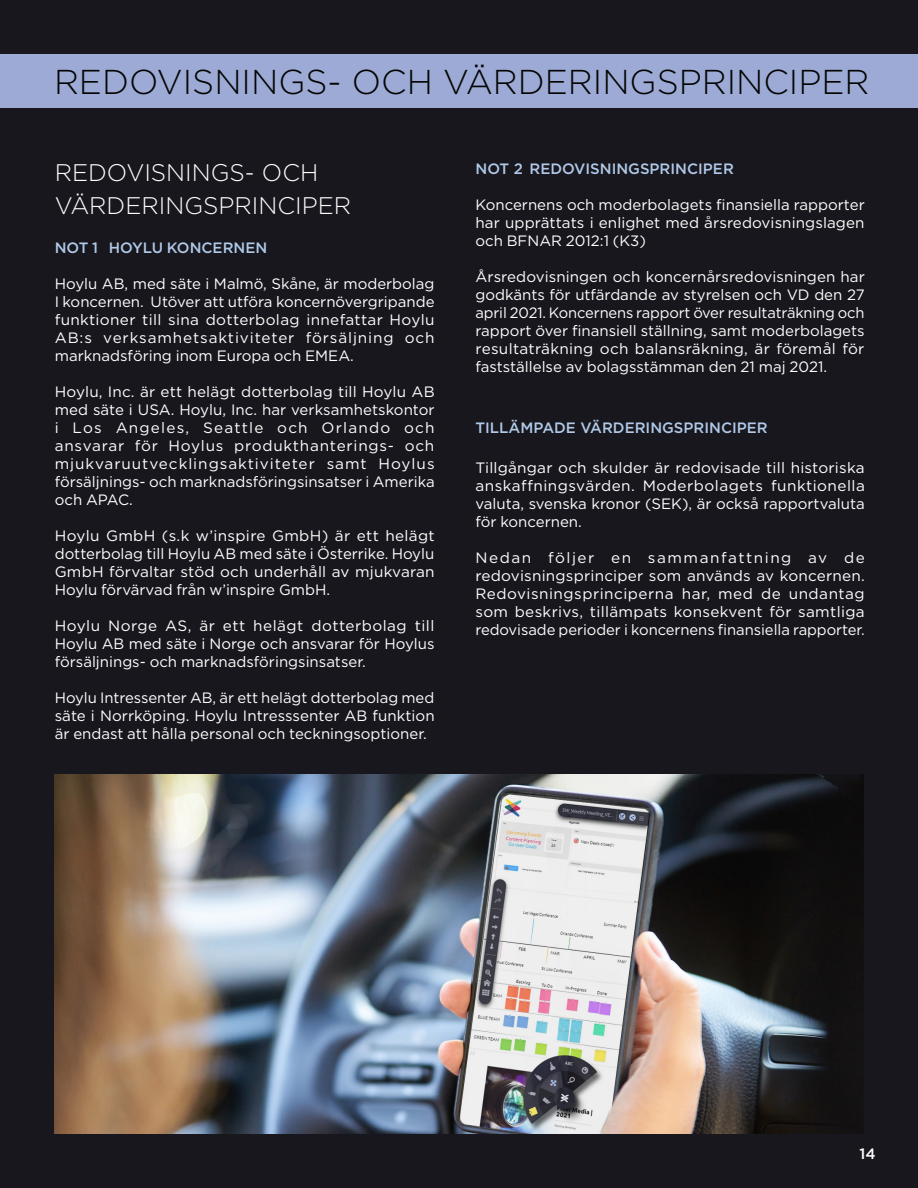
<style>
.page{position:relative;width:918px;height:1188px;background:#18171d}
.page>*{position:absolute;margin:0;border:0;box-sizing:border-box;transform-origin:0 0}
.t1{font:300 34.5px "Gotham";color:#040503}
.t2{font:300 24px/32.4px "Gotham";color:#fff}
.Justified_Properly{font:15px/18px "Gotham";color:#fff;text-align:justify}
.Justified_Properly-2{font:500 15px "Gotham";color:#b0c9e8}
.t3{font:500 15px "Gotham";color:#fff}
</style>
<div class="page">
<div style="left:0;top:54px;width:918px;height:53px;background:#9caad5"></div>
<img style="left:55px;top:774px;width:809px;height:360px">
<p class="t1" style="left:54px;top:60px;width:817px">REDOVISNINGS- OCH VÄRDERINGSPRINCIPER</p>
<p class="t2" style="left:55px;top:156px;width:298px">REDOVISNINGS- OCH<br>VÄRDERINGSPRINCIPER</p>
<p class="Justified_Properly-2" style="left:55px;top:238px;width:214px">NOT 1 HOYLU KONCERNEN</p>
<p class="Justified_Properly" style="left:55px;top:275px;width:381px">Hoylu AB, med säte i Malmö, Skåne, är moderbolag I koncernen. Utöver att utföra koncernövergripande funktioner till sina dotterbolag innefattar Hoylu AB:s verksamhetsaktiviteter försäljning och marknadsföring inom Europa och EMEA.</p>
<p class="Justified_Properly" style="left:55px;top:383px;width:382px">Hoylu, Inc. är ett helägt dotterbolag till Hoylu AB med säte i USA. Hoylu, Inc. har verksamhetskontor i Los Angeles, Seattle och Orlando och ansvarar för Hoylus produkthanterings- och mjukvaruutvecklingsaktiviteter samt Hoylus försäljnings- och marknadsföringsinsatser i Amerika och APAC.</p>
<p class="Justified_Properly" style="left:55px;top:527px;width:381px">Hoylu GmbH (s.k w’inspire GmbH) är ett helägt dotterbolag till Hoylu AB med säte i Österrike. Hoylu GmbH förvaltar stöd och underhåll av mjukvaran Hoylu förvärvad från w’inspire GmbH.</p>
<p class="Justified_Properly" style="left:55px;top:617px;width:381px">Hoylu Norge AS, är ett helägt dotterbolag till Hoylu AB med säte i Norge och ansvarar för Hoylus försäljnings- och marknadsföringsinsatser.</p>
<p class="Justified_Properly" style="left:55px;top:689px;width:381px">Hoylu Intressenter AB, är ett helägt dotterbolag med säte i Norrköping. Hoylu Intresssenter AB funktion är endast att hålla personal och teckningsoptioner.</p>
<p class="Justified_Properly-2" style="left:476px;top:159px;width:260px">NOT 2 REDOVISNINGSPRINCIPER</p>
<p class="Justified_Properly" style="left:476px;top:195px;width:391px">Koncernens och moderbolagets finansiella rapporter har upprättats i enlighet med årsredovisningslagen och BFNAR 2012:1 (K3)</p>
<p class="Justified_Properly" style="left:476px;top:267px;width:391px">Årsredovisningen och koncernårsredovisningen har godkänts för utfärdande av styrelsen och VD den 27 april 2021. Koncernens rapport över resultaträkning och rapport över finansiell ställning, samt moderbolagets resultaträkning och balansräkning, är föremål för fastställelse av bolagsstämman den 21 maj 2021.</p>
<p class="Justified_Properly-2" style="left:476px;top:418px;width:294px">TILLÄMPADE VÄRDERINGSPRINCIPER</p>
<p class="Justified_Properly" style="left:476px;top:458px;width:391px">Tillgångar och skulder är redovisade till historiska anskaffningsvärden. Moderbolagets funktionella valuta, svenska kronor (SEK), är också rapportvaluta för koncernen.</p>
<p class="Justified_Properly" style="left:476px;top:548px;width:391px">Nedan följer en sammanfattning av de redovisningsprinciper som används av koncernen.<br>Redovisningsprinciperna har, med de undantag som beskrivs, tillämpats konsekvent för samtliga redovisade perioder i koncernens finansiella rapporter.</p>
<p class="t3" style="left:860px;top:1144px;width:18px">14</p>
</div>
